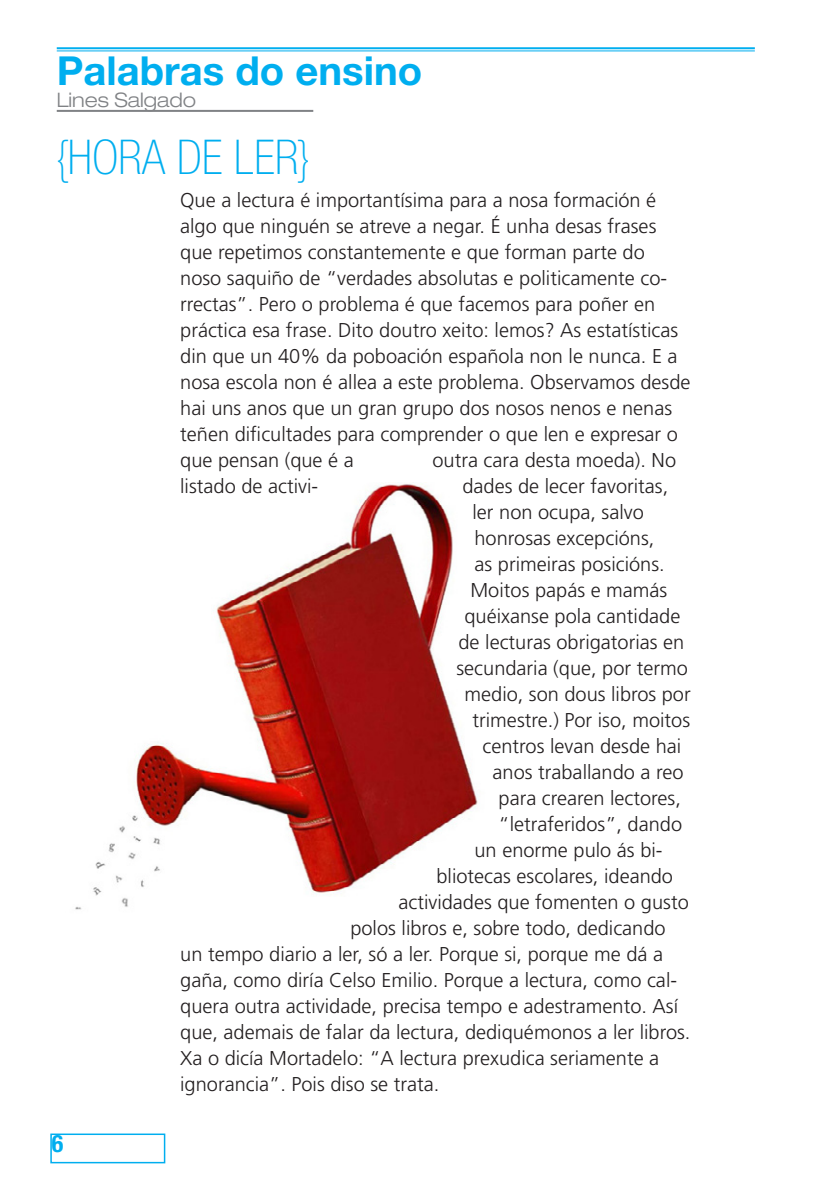
<style>
.page{position:relative;width:840px;height:1191px;background:#fff}
.page>*{position:absolute;margin:0;border:0;box-sizing:border-box;transform-origin:0 0}
.t1{font:100 condensed 48px "Helvetica Neue LT Std";color:#00aeef}
.t2{font:700 40px "Helvetica Neue LT Std";color:#00aeef}
.t3{font:700 condensed 24px "Helvetica Neue LT Std";color:#00aeef}
.t4{font:300 20px/26px "Frutiger LT Std";color:#231f20}
.t5{font:300 expanded 20px "Helvetica Neue LT Std";color:#808285}
</style>
<div class="page">
<div style="left:50px;top:1133px;width:115px;height:30px;border:2px solid #00aeef"></div>
<hr style="left:57px;top:110px;width:256px;height:2px;background:#808285">
<hr style="left:57px;top:47px;width:697px;height:2px;background:#00aeef">
<hr style="left:57px;top:51px;width:697px;height:1px;background:#00aeef">
<img style="left:75px;top:482px;width:403px;height:428px">
<h2 class="t2" style="left:57px;top:46px;width:367px">Palabras do ensino</h2>
<p class="t5" style="left:57px;top:88px;width:141px">Lines Salgado</p>
<h1 class="t1" style="left:57px;top:131px;width:254px">{HORA DE LER}</h1>
<p class="t4" style="left:180px;top:187px;width:511px">Que a lectura é importantísima para a nosa formación é algo que ninguén se atreve a negar. É unha desas frases que repetimos constantemente e que forman parte do noso saquiño de “verdades absolutas e politicamente co&shy;rrectas”. Pero o problema é que facemos para poñer en práctica esa frase. Dito doutro xeito: lemos? As estatísticas din que un 40% da poboación española non le nunca. E a nosa escola non é allea a este problema. Observamos desde hai uns anos que un gran grupo dos nosos nenos e nenas teñen dificultades para comprender o que len e expresar o que pensan (que é a</p>
<p class="t4" style="left:432px;top:447px;width:245px">outra cara desta moeda). No</p>
<p class="t3" style="left:52px;top:1129px;width:13px">6</p>
<p class="t4" style="left:180px;top:473px;width:139px">listado de activi-</p>
<p class="t4" style="left:462px;top:473px;width:207px">dades de lecer favoritas,</p>
<p class="t4" style="left:472px;top:499px;width:173px">ler non ocupa, salvo</p>
<p class="t4" style="left:474px;top:525px;width:181px">honrosas excepcións,</p>
<p class="t4" style="left:474px;top:551px;width:192px">as primeiras posicións.</p>
<p class="t4" style="left:470px;top:577px;width:198px">Moitos papás e mamás</p>
<p class="t4" style="left:464px;top:603px;width:217px">quéixanse pola cantidade</p>
<p class="t4" style="left:458px;top:629px;width:227px">de lecturas obrigatorias en</p>
<p class="t4" style="left:456px;top:655px;width:233px">secundaria (que, por termo</p>
<p class="t4" style="left:464px;top:681px;width:227px">medio, son dous libros por</p>
<p class="t4" style="left:472px;top:707px;width:219px">trimestre.) Por iso, moitos</p>
<p class="t4" style="left:482px;top:733px;width:200px">centros levan desde hai</p>
<p class="t4" style="left:492px;top:759px;width:192px">anos traballando a reo</p>
<p class="t4" style="left:498px;top:785px;width:184px">para crearen lectores,</p>
<p class="t4" style="left:498px;top:811px;width:185px">“letraferidos”, dando</p>
<p class="t4" style="left:474px;top:837px;width:189px">un enorme pulo ás bi-</p>
<p class="t4" style="left:436px;top:863px;width:238px">bliotecas escolares, ideando</p>
<p class="t4" style="left:398px;top:889px;width:292px">actividades que fomenten o gusto</p>
<p class="t4" style="left:350px;top:915px;width:316px">polos libros e, sobre todo, dedicando</p>
<p class="t4" style="left:180px;top:941px;width:484px">un tempo diario a ler, só a ler. Porque si, porque me dá a</p>
<p class="t4" style="left:180px;top:967px;width:498px">gaña, como diría Celso Emilio. Porque a lectura, como cal-</p>
<p class="t4" style="left:180px;top:993px;width:499px">quera outra actividade, precisa tempo e adestramento. Así</p>
<p class="t4" style="left:180px;top:1019px;width:511px">que, ademais de falar da lectura, dediquémonos a ler libros.</p>
<p class="t4" style="left:180px;top:1045px;width:480px">Xa o dicía Mortadelo: “A lectura prexudica seriamente a</p>
<p class="t4" style="left:180px;top:1071px;width:260px">ignorancia”. Pois diso se trata.</p>
</div>
